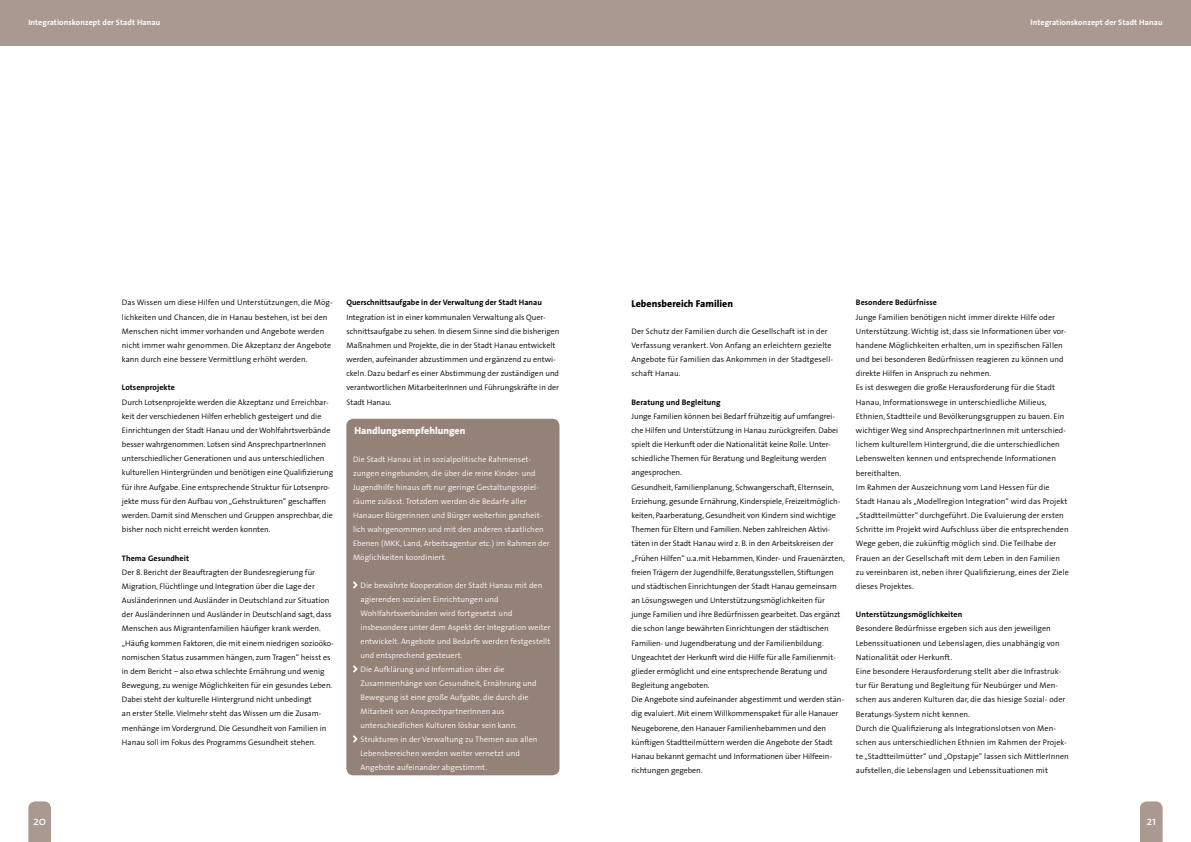
<style>
.page{position:relative;width:1191px;height:842px;background:#fff}
.page>*{position:absolute;margin:0;border:0;box-sizing:border-box;transform-origin:0 0}
.t1{font:12px "The Sans";color:#fff}
.t2{font:800 10px "The Sans";color:#000}
.t3{font:800 10px "The Sans";color:#fff}
.t4{font:300 8px/14.2px "The Sans";color:#000}
.t5{font:300 8px/14px "The Sans";letter-spacing:.01em;color:#fff}
.t6{font:700 8px "The Sans";letter-spacing:.01em;color:#000}
.t7{font:700 8px "The Sans";letter-spacing:.01em;color:#fff}
</style>
<div class="page">
<div style="left:0;top:0;width:595px;height:45px;background:#a99990"></div>
<svg style="left:28px;top:801px;width:23px;height:41px"></svg>
<div style="left:595px;top:0;width:596px;height:45px;background:#a99990"></div>
<svg style="left:1140px;top:801px;width:22px;height:41px"></svg>
<div style="left:346px;top:419px;width:213px;height:356px;background:#948177;border-radius:7px"></div>
<svg style="left:353px;top:581px;width:5px;height:8px"></svg>
<svg style="left:353px;top:665px;width:5px;height:8px"></svg>
<svg style="left:353px;top:735px;width:5px;height:8px"></svg>
<p class="t7" style="left:28px;top:15px;width:133px">Integrationskonzept der Stadt Hanau</p>
<p class="t7" style="left:1030px;top:15px;width:133px">Integrationskonzept der Stadt Hanau</p>
<h1 class="t1" style="left:33px;top:811px;width:15px">20</h1>
<p class="t4" style="left:122px;top:295px;width:212px">Das Wissen um diese Hilfen und Unterstützungen, die Mög&shy;lichkeiten und Chancen, die in Hanau bestehen, ist bei den Menschen nicht immer vorhanden und Angebote werden nicht immer wahr genommen. Die Akzeptanz der Angebote kann durch eine bessere Vermittlung erhöht werden.</p>
<p class="t6" style="left:122px;top:381px;width:55px">Lotsenprojekte</p>
<p class="t4" style="left:122px;top:394px;width:213px">Durch Lotsenprojekte werden die Akzeptanz und Erreichbar&shy;keit der verschiedenen Hilfen erheblich gesteigert und die Einrichtungen der Stadt Hanau und der Wohlfahrtsverbände besser wahrgenommen. Lotsen sind AnsprechpartnerInnen unterschiedlicher Generationen und aus unterschiedlichen kulturellen Hintergründen und benötigen eine Qualifizierung für ihre Aufgabe. Eine entsprechende Struktur für Lotsenpro&shy;jekte muss für den Aufbau von „Gehstrukturen“ geschaffen werden. Damit sind Menschen und Gruppen ansprechbar, die bisher noch nicht erreicht werden konnten.</p>
<p class="t6" style="left:122px;top:551px;width:69px">Thema Gesundheit</p>
<p class="t4" style="left:122px;top:565px;width:213px">Der 8. Bericht der Beauftragten der Bundesregierung für Migration, Flüchtlinge und Integration über die Lage der Ausländerinnen und Ausländer in Deutschland zur Situation der Ausländerinnen und Ausländer in Deutschland sagt, dass Menschen aus Migrantenfamilien häufiger krank werden. „Häufig kommen Faktoren, die mit einem niedrigen sozioöko&shy;nomischen Status zusammen hängen, zum Tragen“ heisst es in dem Bericht – also etwa schlechte Ernährung und wenig Bewegung, zu wenige Möglichkeiten für ein gesundes Leben.<br>Dabei steht der kulturelle Hintergrund nicht unbedingt<br>an erster Stelle. Vielmehr steht das Wissen um die Zusam&shy;menhänge im Vordergrund. Die Gesundheit von Familien in Hanau soll im Fokus des Programms Gesundheit stehen.</p>
<p class="t6" style="left:346px;top:296px;width:197px">Querschnittsaufgabe in der Verwaltung der Stadt Hanau</p>
<p class="t4" style="left:346px;top:309px;width:215px">Integration ist in einer kommunalen Verwaltung als Quer&shy;schnittsaufgabe zu sehen. In diesem Sinne sind die bisherigen Maßnahmen und Projekte, die in der Stadt Hanau entwickelt werden, aufeinander abzustimmen und ergänzend zu entwi&shy;ckeln. Dazu bedarf es einer Abstimmung der zuständigen und verantwortlichen MitarbeiterInnen und Führungskräfte in der Stadt Hanau.</p>
<p class="t3" style="left:354px;top:422px;width:112px">Handlungsempfehlungen</p>
<p class="t5" style="left:353px;top:452px;width:198px">Die Stadt Hanau ist in sozialpolitische Rahmenset&shy;zungen eingebunden, die über die reine Kinder- und Jugendhilfe hinaus oft nur geringe Gestaltungsspiel&shy;räume zulässt. Trotzdem werden die Bedarfe aller Hanauer Bürgerinnen und Bürger weiterhin ganzheit&shy;lich wahrgenommen und mit den anderen staatlichen Ebenen (MKK, Land, Arbeitsagentur etc.) im Rahmen der Möglichkeiten koordiniert.</p>
<p class="t5" style="left:360px;top:578px;width:192px">Die bewährte Kooperation der Stadt Hanau mit den agierenden sozialen Einrichtungen und Wohlfahrtsverbänden wird fortgesetzt und insbesondere unter dem Aspekt der Integration weiter entwickelt. Angebote und Bedarfe werden festgestellt und entsprechend gesteuert.<br>Die Aufklärung und Information über die Zusammenhänge von Gesundheit, Ernährung und Bewegung ist eine große Aufgabe, die durch die Mitarbeit von AnsprechpartnerInnen aus unterschiedlichen Kulturen lösbar sein kann.<br>Strukturen in der Verwaltung zu Themen aus allen Lebensbereichen werden weiter vernetzt und Angebote aufeinander abgestimmt.</p>
<p class="t2" style="left:631px;top:295px;width:103px">Lebensbereich Familien</p>
<p class="t4" style="left:631px;top:324px;width:203px">Der Schutz der Familien durch die Gesellschaft ist in der Verfassung verankert. Von Anfang an erleichtern gezielte Angebote für Familien das Ankommen in der Stadtgesell&shy;schaft Hanau.</p>
<p class="t6" style="left:631px;top:395px;width:91px">Beratung und Begleitung</p>
<p class="t4" style="left:631px;top:409px;width:215px">Junge Familien können bei Bedarf frühzeitig auf umfangrei&shy;che Hilfen und Unterstützung in Hanau zurückgreifen. Dabei spielt die Herkunft oder die Nationalität keine Rolle. Unter&shy;schiedliche Themen für Beratung und Begleitung werden angesprochen.<br>Gesundheit, Familienplanung, Schwangerschaft, Elternsein, Erziehung, gesunde Ernährung, Kinderspiele, Freizeitmöglich&shy;keiten, Paarberatung, Gesundheit von Kindern sind wichtige Themen für Eltern und Familien. Neben zahlreichen Aktivi&shy;täten in der Stadt Hanau wird z. B. in den Arbeitskreisen der „Frühen Hilfen“ u.a.mit Hebammen, Kinder- und Frauenärzten, freien Trägern der Jugendhilfe, Beratungsstellen, Stiftungen und städtischen Einrichtungen der Stadt Hanau gemeinsam an Lösungswegen und Unterstützungsmöglichkeiten für junge Familien und ihre Bedürfnissen gearbeitet. Das ergänzt die schon lange bewährten Einrichtungen der städtischen Familien- und Jugendberatung und der Familienbildung.<br>Ungeachtet der Herkunft wird die Hilfe für alle Familienmit&shy;glieder ermöglicht und eine entsprechende Beratung und Begleitung angeboten.<br>Die Angebote sind aufeinander abgestimmt und werden stän&shy;dig evaluiert. Mit einem Willkommenspaket für alle Hanauer Neugeborene, den Hanauer Familienhebammen und den künftigen Stadtteilmüttern werden die Angebote der Stadt Hanau bekannt gemacht und Informationen über Hilfeein&shy;richtungen gegeben.</p>
<p class="t6" style="left:856px;top:296px;width:82px">Besondere Bedürfnisse</p>
<p class="t4" style="left:856px;top:309px;width:214px">Junge Familien benötigen nicht immer direkte Hilfe oder Unterstützung. Wichtig ist, dass sie Informationen über vor&shy;handene Möglichkeiten erhalten, um in spezifischen Fällen und bei besonderen Bedürfnissen reagieren zu können und direkte Hilfen in Anspruch zu nehmen.<br>Es ist deswegen die große Herausforderung für die Stadt Hanau, Informationswege in unterschiedliche Milieus, Ethnien, Stadtteile und Bevölkerungsgruppen zu bauen. Ein wichtiger Weg sind AnsprechpartnerInnen mit unterschied&shy;lichem kulturellem Hintergrund, die die unterschiedlichen Lebenswelten kennen und entsprechende Informationen bereithalten.<br>Im Rahmen der Auszeichnung vom Land Hessen für die Stadt Hanau als „Modellregion Integration“ wird das Projekt „Stadtteilmütter“ durchgeführt. Die Evaluierung der ersten Schritte im Projekt wird Aufschluss über die entsprechenden Wege geben, die zukünftig möglich sind. Die Teilhabe der Frauen an der Gesellschaft mit dem Leben in den Familien zu vereinbaren ist, neben ihrer Qualifizierung, eines der Ziele dieses Projektes.</p>
<p class="t6" style="left:856px;top:608px;width:108px">Unterstützungsmöglichkeiten</p>
<p class="t4" style="left:856px;top:621px;width:214px">Besondere Bedürfnisse ergeben sich aus den jeweiligen Lebenssituationen und Lebenslagen, dies unabhängig von Nationalität oder Herkunft.<br>Eine besondere Herausforderung stellt aber die Infrastruk&shy;tur für Beratung und Begleitung für Neubürger und Men&shy;schen aus anderen Kulturen dar, die das hiesige Sozial- oder Beratungs-System nicht kennen.<br>Durch die Qualifizierung als Integrationslotsen von Men&shy;schen aus unterschiedlichen Ethnien im Rahmen der Projek&shy;te „Stadtteilmütter“ und „Opstapje“ lassen sich MittlerInnen aufstellen, die Lebenslagen und Lebenssituationen mit</p>
<h1 class="t1" style="left:1146px;top:811px;width:11px">21</h1>
</div>
